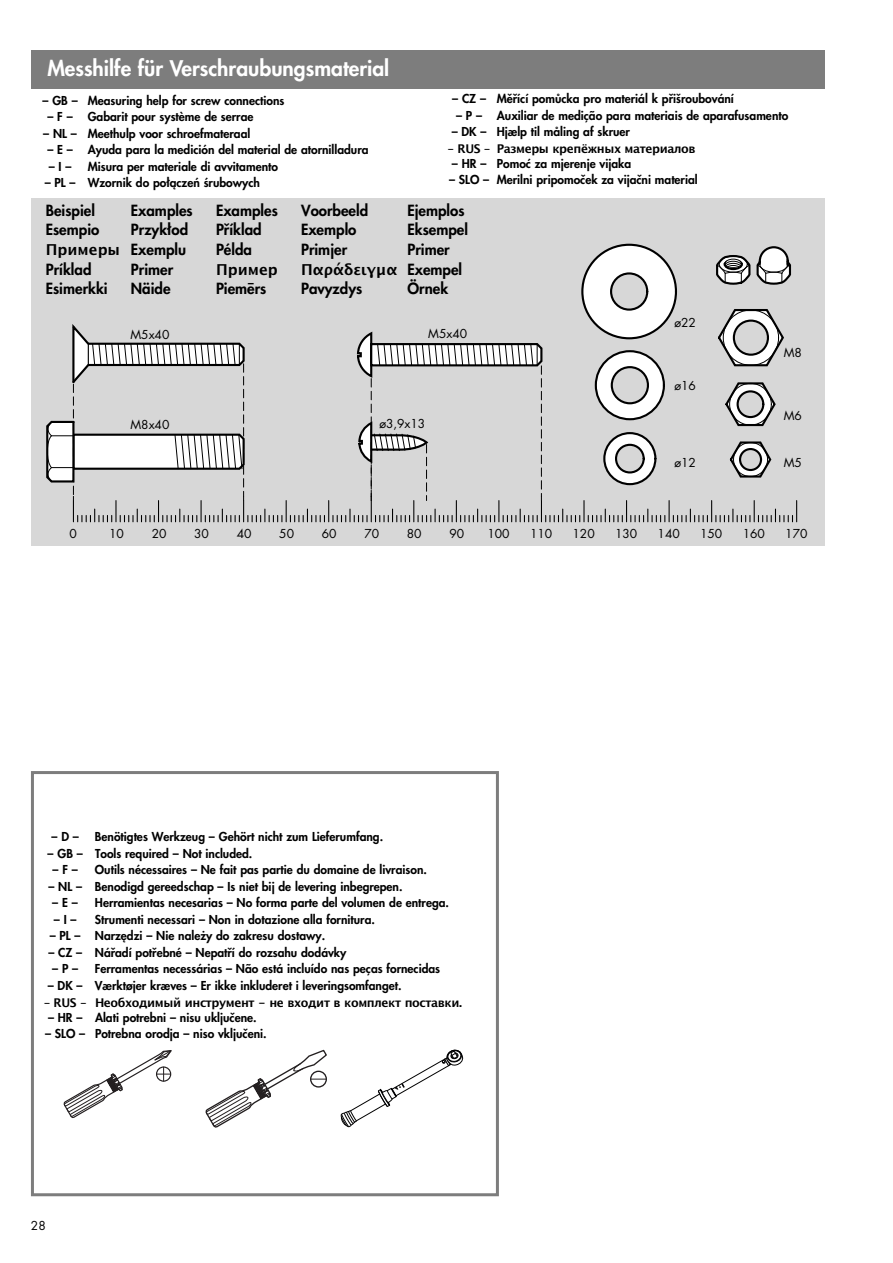
<style>
.page{position:relative;width:893px;height:1263px;background:#fff}
.page>*{position:absolute;margin:0;border:0;box-sizing:border-box;transform-origin:0 0}
.t1{font:800 21px "Futura CE";color:#fff}
.t2{font:800 15px "Futura CE";color:#000}
.t3{font:700 15px "Lucida Grande";color:#000}
.t4{font:800 12px "Futura CE";color:#000}
.t5{font:700 12px "Lucida Grande";letter-spacing:-.035em;color:#000}
.t6{font:12px "Futura";color:#000}
.t7{font:12px "Futura CE";color:#000}
.s1{font-family:"Futura CE";font-weight:800}
</style>
<div class="page">
<div style="left:31px;top:198px;width:793px;height:347px;background:#d7d7d7"></div>
<hr style="left:285px;top:501px;width:2px;height:21px;background:#000">
<div style="left:581px;top:244px;width:96px;height:95px;background:#fff;border:2px solid #000;border-radius:50%"></div>
<div style="left:610px;top:272px;width:38px;height:39px;background:#d7d7d7;border:2px solid #000;border-radius:50%"></div>
<svg style="left:716px;top:246px;width:76px;height:39px"></svg>
<svg style="left:46px;top:324px;width:236px;height:198px"></svg>
<svg style="left:290px;top:308px;width:507px;height:214px"></svg>
<div style="left:31px;top:50px;width:793px;height:39px;background:#7d7d7d"></div>
<div style="left:46px;top:203px;width:476px;height:119px;background:#d7d7d7"></div>
<div style="left:31px;top:771px;width:468px;height:425px;border:3px solid #7d7d7d"></div>
<svg style="left:340px;top:1050px;width:123px;height:78px"></svg>
<svg style="left:205px;top:1049px;width:122px;height:79px"></svg>
<svg style="left:63px;top:1050px;width:109px;height:68px"></svg>
<h1 class="t1" style="left:47px;top:58px;width:343px">Messhilfe für Verschraubungsmaterial</h1>
<p class="t4" style="left:43px;top:94px;width:243px">– GB – Measuring help for screw connections</p>
<p class="t4" style="left:47px;top:111px;width:27px">– F –</p>
<p class="t4" style="left:88px;top:111px;width:167px">Gabarit pour système de serrae</p>
<p class="t4" style="left:43px;top:127px;width:208px">– NL – Meethulp voor schroefmateraal</p>
<p class="t4" style="left:47px;top:144px;width:323px">– E – Ayuda para la medición del material de atornilladura</p>
<p class="t4" style="left:49px;top:160px;width:24px">– I –</p>
<p class="t4" style="left:88px;top:160px;width:192px">Misura per materiale di avvitamento</p>
<p class="t4" style="left:45px;top:177px;width:217px">– PL – Wzornik do połączeń śrubowych</p>
<p class="t4" style="left:452px;top:93px;width:283px">– CZ – Měřící pomůcka pro materiál k přišroubování</p>
<p class="t4" style="left:456px;top:109px;width:334px">– P – Auxiliar de medição para materiais de aparafusamento</p>
<p class="t4" style="left:451px;top:126px;width:180px">– DK – Hjælp til måling af skruer</p>
<p class="t5" style="left:448px;top:142px;width:249px">– RUS – Размеры крепёжных материалов</p>
<p class="t4" style="left:452px;top:158px;width:181px">– HR – Pomoć za mjerenje vijaka</p>
<p class="t4" style="left:449px;top:174px;width:250px">– SLO – Merilni pripomoček za vijačni material</p>
<p class="t2" style="left:46px;top:203px;width:51px">Beispiel</p>
<p class="t2" style="left:131px;top:203px;width:63px">Examples</p>
<p class="t2" style="left:216px;top:203px;width:63px">Examples</p>
<p class="t2" style="left:301px;top:203px;width:69px">Voorbeeld</p>
<p class="t2" style="left:407px;top:203px;width:59px">Ejemplos</p>
<p class="t2" style="left:46px;top:223px;width:55px">Esempio</p>
<p class="t2" style="left:131px;top:223px;width:59px">Przykłod</p>
<p class="t2" style="left:216px;top:223px;width:47px">Příklad</p>
<p class="t2" style="left:301px;top:223px;width:57px">Exemplo</p>
<p class="t2" style="left:407px;top:223px;width:62px">Eksempel</p>
<p class="t3" style="left:46px;top:241px;width:142px">Примеры <span class="s1">Exemplu</span></p>
<p class="t2" style="left:216px;top:242px;width:37px">Példa</p>
<p class="t2" style="left:301px;top:242px;width:48px">Primjer</p>
<p class="t2" style="left:407px;top:242px;width:44px">Primer</p>
<p class="t2" style="left:46px;top:262px;width:47px">Príklad</p>
<p class="t2" style="left:131px;top:262px;width:44px">Primer</p>
<p class="t3" style="left:216px;top:261px;width:63px">Пример</p>
<p class="t3" style="left:301px;top:261px;width:162px">Παράδειγµα <span class="s1">Exempel</span></p>
<p class="t2" style="left:46px;top:281px;width:63px">Esimerkki</p>
<p class="t2" style="left:131px;top:281px;width:41px">Näide</p>
<p class="t2" style="left:216px;top:281px;width:52px">Piemērs</p>
<p class="t2" style="left:301px;top:281px;width:63px">Pavyzdys</p>
<p class="t2" style="left:407px;top:281px;width:42px">Örnek</p>
<p class="t6" style="left:130px;top:329px;width:40px">M5x40</p>
<p class="t6" style="left:130px;top:419px;width:40px">M8x40</p>
<p class="t6" style="left:428px;top:328px;width:40px">M5x40</p>
<p class="t6" style="left:379px;top:418px;width:47px">ø3,9x13</p>
<p class="t6" style="left:674px;top:317px;width:23px">ø22</p>
<p class="t6" style="left:674px;top:380px;width:23px">ø16</p>
<p class="t6" style="left:674px;top:457px;width:23px">ø12</p>
<p class="t6" style="left:783px;top:347px;width:20px">M8</p>
<p class="t6" style="left:783px;top:410px;width:20px">M6</p>
<p class="t6" style="left:783px;top:457px;width:20px">M5</p>
<p class="t6" style="left:70px;top:528px;width:9px">0</p>
<p class="t6" style="left:109px;top:528px;width:16px">10</p>
<p class="t6" style="left:152px;top:528px;width:16px">20</p>
<p class="t6" style="left:194px;top:528px;width:16px">30</p>
<p class="t6" style="left:237px;top:528px;width:16px">40</p>
<p class="t6" style="left:279px;top:528px;width:16px">50</p>
<p class="t6" style="left:322px;top:528px;width:16px">60</p>
<p class="t6" style="left:364px;top:528px;width:16px">70</p>
<p class="t6" style="left:407px;top:528px;width:16px">80</p>
<p class="t6" style="left:449px;top:528px;width:16px">90</p>
<p class="t6" style="left:487px;top:528px;width:24px">100</p>
<p class="t6" style="left:530px;top:528px;width:24px">110</p>
<p class="t6" style="left:572px;top:528px;width:24px">120</p>
<p class="t6" style="left:615px;top:528px;width:24px">130</p>
<p class="t6" style="left:657px;top:528px;width:24px">140</p>
<p class="t6" style="left:700px;top:528px;width:24px">150</p>
<p class="t6" style="left:742px;top:528px;width:24px">160</p>
<p class="t6" style="left:785px;top:528px;width:24px">170</p>
<p class="t4" style="left:52px;top:831px;width:29px">– D –</p>
<p class="t4" style="left:95px;top:831px;width:290px">Benötigtes Werkzeug – Gehört nicht zum Lieferumfang.</p>
<p class="t4" style="left:48px;top:848px;width:206px">– GB – Tools required – Not included.</p>
<p class="t4" style="left:53px;top:864px;width:27px">– F –</p>
<p class="t4" style="left:95px;top:864px;width:333px">Outils nécessaires – Ne fait pas partie du domaine de livraison.</p>
<p class="t4" style="left:48px;top:881px;width:355px">– NL – Benodigd gereedschap – Is niet bij de levering inbegrepen.</p>
<p class="t4" style="left:52px;top:897px;width:27px">– E –</p>
<p class="t4" style="left:95px;top:897px;width:355px">Herramientas necesarias – No forma parte del volumen de entrega.</p>
<p class="t4" style="left:54px;top:914px;width:24px">– I –</p>
<p class="t4" style="left:95px;top:914px;width:281px">Strumenti necessari – Non in dotazione alla fornitura.</p>
<p class="t4" style="left:50px;top:930px;width:277px">– PL – Narzędzi – Nie należy do zakresu dostawy.</p>
<p class="t4" style="left:48px;top:947px;width:300px">– CZ – Nářadí potřebné – Nepatří do rozsahu dodávky</p>
<p class="t4" style="left:52px;top:963px;width:27px">– P –</p>
<p class="t4" style="left:95px;top:963px;width:347px">Ferramentas necessárias – Não está incluído nas peças fornecidas</p>
<p class="t4" style="left:48px;top:980px;width:355px">– DK – Værktøjer kræves – Er ikke inkluderet i leveringsomfanget.</p>
<p class="t5" style="left:44px;top:996px;width:419px">– RUS – Необходимый инструмент - не входит в комплект поставки.</p>
<p class="t4" style="left:48px;top:1012px;width:210px">– HR – Alati potrebni – nisu uključene.</p>
<p class="t4" style="left:45px;top:1028px;width:223px">– SLO – Potrebna orodja – niso vključeni.</p>
<p class="t7" style="left:31px;top:1220px;width:16px">28</p>
</div>
